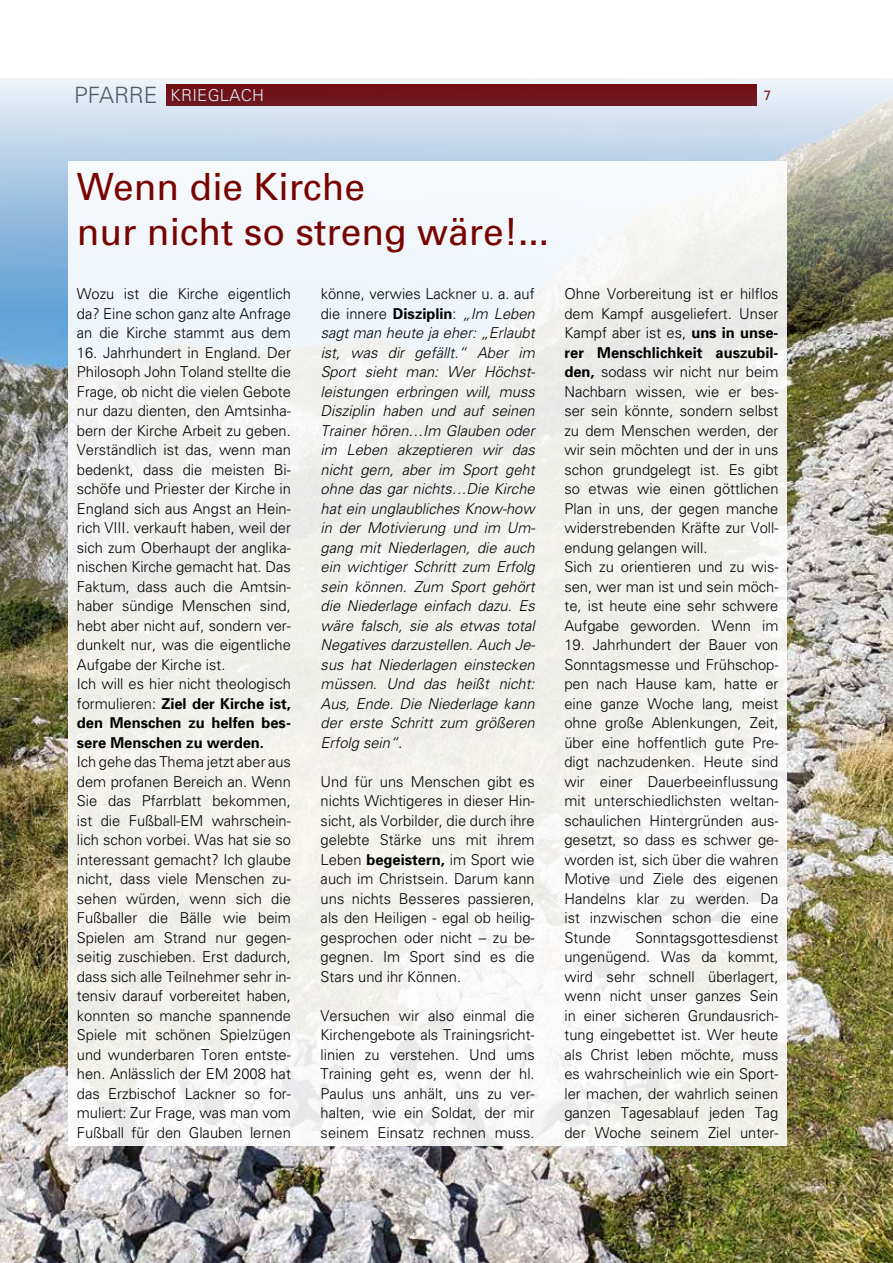
<style>
.page{position:relative;width:893px;height:1263px;background:#fff}
.page>*{position:absolute;margin:0;border:0;box-sizing:border-box;transform-origin:0 0}
.t1{font:37.5px/45px "Univers";color:#770400}
.t2{font:300 16.5px "Univers";letter-spacing:.02em;color:#fff}
.t3{font:300 15px/19.5px "Univers";color:#000;text-align:justify}
.t4{font:italic 300 15px/19.5px "Univers";color:#000;text-align:justify}
.t5{font:13.5px "Univers";color:#770400}
.s1{font-size:22.5px;color:#555756}
.s2{font-weight:700}
.s3{font-style:normal}
.s4{font-weight:700;font-style:normal}
</style>
<div class="page">
<img style="left:0;top:78px;width:893px;height:1185px">
<div style="left:68px;top:162px;width:719px;height:984px;background:linear-gradient(to right,#f2f3f1,#f3f3f0)"></div>
<p class="t2" style="left:74px;top:85px;width:191px"><span class="s1">PFARRE</span> KRIEGLACH</p>
<p class="t5" style="left:764px;top:87px;width:9px">7</p>
<h1 class="t1" style="left:77px;top:164px;width:474px">Wenn die Kirche<br>nur nicht so streng wäre!...</h1>
<p class="t3" style="left:77px;top:284px;width:216px">Wozu ist die Kirche eigentlich da? Eine schon ganz alte Anfrage an die Kirche stammt aus dem</p>
<p class="t3" style="left:77px;top:342px;width:216px;text-align:left">16. Jahrhundert in England. Der<br>Philosoph John Toland stellte die<br>Frage, ob nicht die vielen Gebote nur dazu dienten, den Amtsinha&shy;bern der Kirche Arbeit zu geben.<br>Verständlich ist das, wenn man bedenkt, dass die meisten Bi&shy;schöfe und Priester der Kirche in<br>England sich aus Angst an Hein&shy;rich VIII. verkauft haben, weil der sich zum Oberhaupt der anglika&shy;nischen Kirche gemacht hat. Das<br>Faktum, dass auch die Amtsin&shy;haber sündige Menschen sind, hebt aber nicht auf, sondern ver&shy;dunkelt nur, was die eigentliche<br>Aufgabe der Kirche ist.<br>Ich will es hier nicht theologisch formulieren: <span class="s2">Ziel der Kirche ist, den Menschen zu helfen bes&shy;sere Menschen zu werden.</span></p>
<p class="t3" style="left:77px;top:752px;width:216px">Ich gehe das Thema jetzt aber aus dem profanen Bereich an. Wenn Sie das Pfarrblatt bekommen, ist die Fußball-EM wahrschein&shy;lich schon vorbei. Was hat sie so interessant gemacht? Ich glaube nicht, dass viele Menschen zu&shy;sehen würden, wenn sich die Fußballer die Bälle wie beim Spielen am Strand nur gegen&shy;seitig zuschieben. Erst dadurch, dass sich alle Teilnehmer sehr in&shy;tensiv darauf vorbereitet haben, konnten so manche spannende Spiele mit schönen Spielzügen und wunderbaren Toren entste&shy;hen. Anlässlich der EM 2008 hat das Erzbischof Lackner so for&shy;muliert: Zur Frage, was man vom Fußball für den Glauben lernen</p>
<p class="t4" style="left:321px;top:284px;width:216px"><span class="s3">könne, verwies Lackner u. a. auf die innere</span> <span class="s4">Disziplin</span><span class="s3">:</span> „Im Leben sagt man heute ja eher: „Erlaubt ist, was dir gefällt.“ Aber im Sport sieht man: Wer Höchst&shy;leistungen erbringen will, muss Disziplin haben und auf seinen Trainer hören…Im Glauben oder im Leben akzeptieren wir das nicht gern, aber im Sport geht ohne das gar nichts…Die Kirche hat ein unglaubliches Know-how in der Motivierung und im Um&shy;gang mit Niederlagen, die auch ein wichtiger Schritt zum Erfolg sein können. Zum Sport gehört die Niederlage einfach dazu. Es wäre falsch, sie als etwas total Negatives darzustellen. Auch Je&shy;sus hat Niederlagen einstecken müssen. Und das heißt nicht:<br>Aus, Ende. Die Niederlage kann der erste Schritt zum größeren Erfolg sein“.</p>
<p class="t3" style="left:321px;top:771px;width:216px">Und für uns Menschen gibt es nichts Wichtigeres in dieser Hin&shy;sicht, als Vorbilder, die durch ihre gelebte Stärke uns mit ihrem Leben <span class="s2">begeistern,</span> im Sport wie auch im Christsein. Darum kann uns nichts Besseres passieren, als den Heiligen - egal ob heilig&shy;gesprochen oder nicht – zu be&shy;gegnen. Im Sport sind es die Stars und ihr Können.</p>
<p class="t3" style="left:321px;top:1005px;width:216px">Versuchen wir also einmal die Kirchengebote als Trainingsricht&shy;linien zu verstehen. Und ums Training geht es, wenn der hl.<br>Paulus uns anhält, uns zu ver&shy;halten, wie ein Soldat, der mir seinem Einsatz rechnen muss.</p>
<p class="t3" style="left:564px;top:284px;width:216px;text-align:left">Ohne Vorbereitung ist er hilflos dem Kampf ausgeliefert. Unser<br>Kampf aber ist es, <span class="s2">uns in unse&shy;rer Menschlichkeit auszubil&shy;den,</span> sodass wir nicht nur beim<br>Nachbarn wissen, wie er bes&shy;ser sein könnte, sondern selbst zu dem Menschen werden, der wir sein möchten und der in uns schon grundgelegt ist. Es gibt so etwas wie einen göttlichen<br>Plan in uns, der gegen manche widerstrebenden Kräfte zur Voll&shy;endung gelangen will.<br>Sich zu orientieren und zu wis&shy;sen, wer man ist und sein möch&shy;te, ist heute eine sehr schwere<br>Aufgabe geworden. Wenn im</p>
<p class="t3" style="left:564px;top:635px;width:216px">19. Jahrhundert der Bauer von Sonntagsmesse und Frühschop&shy;pen nach Hause kam, hatte er eine ganze Woche lang, meist ohne große Ablenkungen, Zeit, über eine hoffentlich gute Pre&shy;digt nachzudenken. Heute sind wir einer Dauerbeeinflussung mit unterschiedlichsten weltan&shy;schaulichen Hintergründen aus&shy;gesetzt, so dass es schwer ge&shy;worden ist, sich über die wahren Motive und Ziele des eigenen Handelns klar zu werden. Da ist inzwischen schon die eine Stunde</p>
<p class="t3" style="left:564px;top:927px;width:216px;text-indent:71px">Sonntagsgottesdienst ungenügend. Was da kommt, wird sehr schnell überlagert, wenn nicht unser ganzes Sein in einer sicheren Grundausrich&shy;tung eingebettet ist. Wer heute als Christ leben möchte, muss es wahrscheinlich wie ein Sport&shy;ler machen, der wahrlich seinen ganzen Tagesablauf jeden Tag der Woche seinem Ziel unter-</p>
</div>
